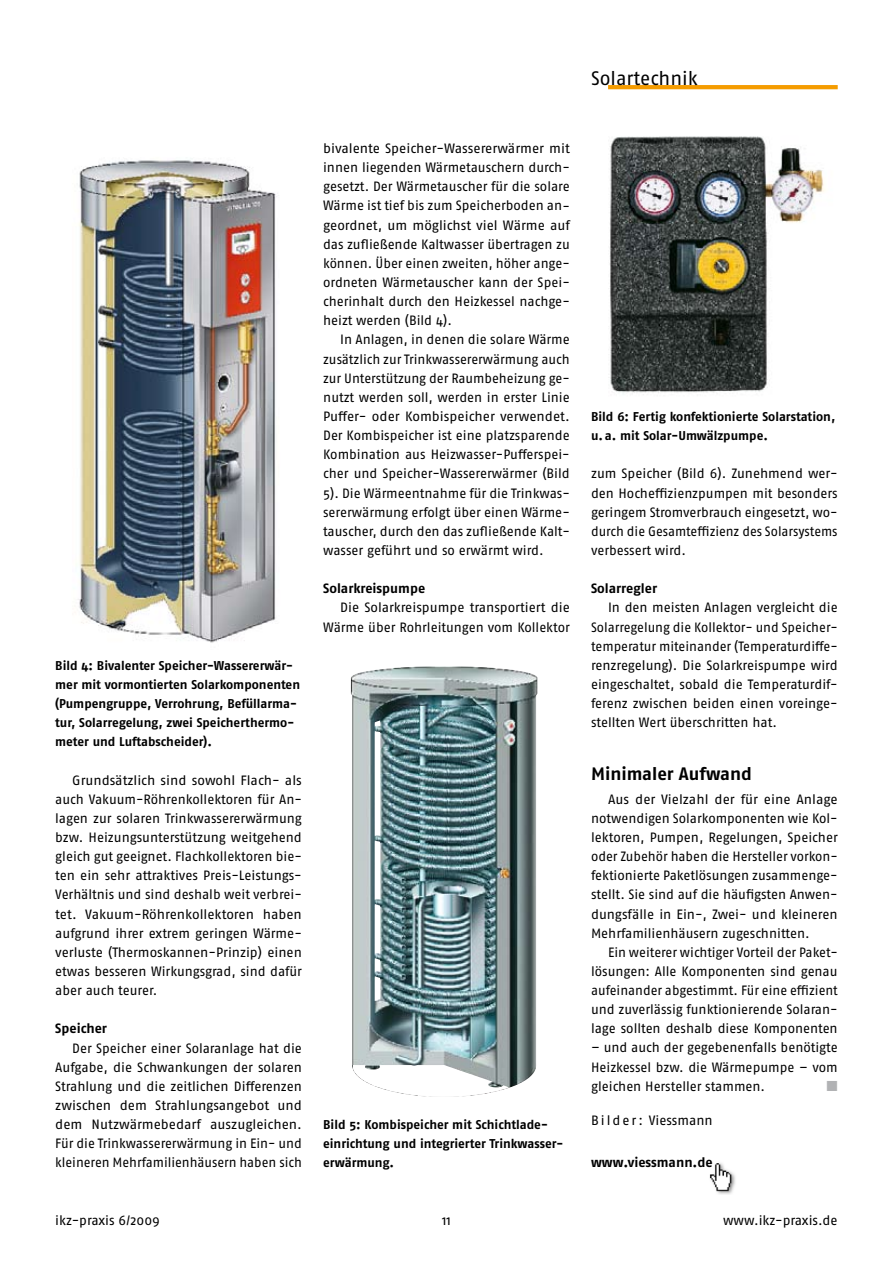
<style>
.page{position:relative;width:893px;height:1263px;background:#fff}
.page>*{position:absolute;margin:0;border:0;box-sizing:border-box;transform-origin:0 0}
.t1{font:19.5px "Fago OT";color:#000}
.t2{font:700 18px "Fago OT";letter-spacing:-.005em;color:#000}
.t3{font:13.5px/19.2px "Fago OT";letter-spacing:-.005em;color:#000;text-align:justify}
.t4{font:700 13.5px "Fago OT";color:#000}
.t5{font:13.5px "European Pi Three";color:#b1b2b4}
.t6{font:700 12.75px/19.2px "Fago OT";color:#000}
</style>
<div class="page">
<hr style="left:608px;top:85px;width:230px;height:4px;background:#f59c00">
<img style="left:78px;top:160px;width:199px;height:483px">
<img style="left:351px;top:666px;width:186px;height:431px">
<img style="left:610px;top:136px;width:215px;height:259px">
<img style="left:709px;top:1163px;width:26px;height:31px">
<h1 class="t1" style="left:591px;top:67px;width:108px">Solartechnik</h1>
<p class="t6" style="left:55px;top:656px;width:246px">Bild 4: Bivalenter Speicher-Wassererwär&shy;mer mit vormontierten Solarkomponenten (Pumpengruppe, Verrohrung, Befüllarma&shy;tur, Solarregelung, zwei Speicherthermo&shy;meter und Luftabscheider).</p>
<p class="t3" style="left:55px;top:770px;width:248px;text-indent:17px">Grundsätzlich sind sowohl Flach- als auch Vakuum-Röhrenkollektoren für An&shy;lagen zur solaren Trinkwassererwärmung bzw. Heizungsunterstützung weitgehend gleich gut geeignet. Flachkollektoren bie&shy;ten ein sehr attraktives Preis-Leistungs-Verhältnis und sind deshalb weit verbrei&shy;tet. Vakuum-Röhrenkollektoren haben aufgrund ihrer extrem geringen Wärme&shy;verluste (Thermoskannen-Prinzip) einen etwas besseren Wirkungsgrad, sind dafür aber auch teurer.</p>
<p class="t4" style="left:55px;top:1020px;width:53px">Speicher</p>
<p class="t3" style="left:55px;top:1038px;width:248px;text-indent:17px">Der Speicher einer Solaranlage hat die Aufgabe, die Schwankungen der solaren Strahlung und die zeitlichen Differenzen zwischen dem Strahlungsangebot und dem Nutzwärmebedarf auszugleichen.<br>Für die Trinkwassererwärmung in Ein- und kleineren Mehrfamilienhäusern haben sich</p>
<p class="t3" style="left:323px;top:139px;width:248px">bivalente Speicher-Wassererwärmer mit innen liegenden Wärmetauschern durch&shy;gesetzt. Der Wärmetauscher für die solare Wärme ist tief bis zum Speicherboden an&shy;geordnet, um möglichst viel Wärme auf das zufließende Kaltwasser übertragen zu können. Über einen zweiten, höher ange&shy;ordneten Wärmetauscher kann der Spei&shy;cherinhalt durch den Heizkessel nachge&shy;heizt werden (Bild 4).</p>
<p class="t3" style="left:323px;top:330px;width:248px;text-indent:17px">In Anlagen, in denen die solare Wärme zusätzlich zur Trinkwassererwärmung auch zur Unterstützung der Raumbeheizung ge&shy;nutzt werden soll, werden in erster Linie Puffer- oder Kombispeicher verwendet.<br>Der Kombispeicher ist eine platzsparende Kombination aus Heizwasser-Pufferspei&shy;cher und Speicher-Wassererwärmer (Bild 5). Die Wärmeentnahme für die Trinkwas&shy;sererwärmung erfolgt über einen Wärme&shy;tauscher, durch den das zufließende Kalt&shy;wasser geführt und so erwärmt wird.</p>
<p class="t4" style="left:323px;top:580px;width:104px">Solarkreispumpe</p>
<p class="t3" style="left:323px;top:598px;width:248px;text-align:right">Die Solarkreispumpe transportiert die<br>Wärme über Rohrleitungen vom Kollektor</p>
<p class="t6" style="left:323px;top:1115px;width:240px">Bild 5: Kombispeicher mit Schichtlade&shy;einrichtung und integrierter Trinkwasser&shy;erwärmung.</p>
<p class="t6" style="left:591px;top:407px;width:246px">Bild 6: Fertig konfektionierte Solarstation, u.a. mit Solar-Umwälzpumpe.</p>
<p class="t3" style="left:591px;top:464px;width:248px">zum Speicher (Bild 6). Zunehmend wer&shy;den Hocheffizienzpumpen mit besonders geringem Stromverbrauch eingesetzt, wo&shy;durch die Gesamteffizienz des Solarsystems verbessert wird.</p>
<p class="t4" style="left:591px;top:580px;width:68px">Solarregler</p>
<p class="t3" style="left:591px;top:598px;width:248px;text-indent:17px">In den meisten Anlagen vergleicht die Solarregelung die Kollektor- und Speicher&shy;temperatur miteinander (Temperaturdiffe&shy;renzregelung). Die Solarkreispumpe wird eingeschaltet, sobald die Temperaturdif&shy;ferenz zwischen beiden einen voreinge&shy;stellten Wert überschritten hat.</p>
<h2 class="t2" style="left:591px;top:763px;width:162px">Minimaler Aufwand</h2>
<p class="t3" style="left:591px;top:789px;width:248px;text-indent:17px">Aus der Vielzahl der für eine Anlage notwendigen Solarkomponenten wie Kol&shy;lektoren, Pumpen, Regelungen, Speicher oder Zubehör haben die Hersteller vorkon&shy;fektionierte Paketlösungen zusammenge&shy;stellt. Sie sind auf die häufigsten Anwen&shy;dungsfälle in Ein-, Zwei- und kleineren Mehrfamilienhäusern zugeschnitten.</p>
<p class="t3" style="left:591px;top:942px;width:248px;text-indent:17px">Ein weiterer wichtiger Vorteil der Paket&shy;lösungen: Alle Komponenten sind genau aufeinander abgestimmt. Für eine effizient und zuverlässig funktionierende Solaran&shy;lage sollten deshalb diese Komponenten</p>
<p class="t3" style="left:591px;top:1038px;width:248px">– und auch der gegebenenfalls benötigte Heizkessel bzw. die Wärmepumpe – vom gleichen Hersteller stammen.</p>
<p class="t5" style="left:826px;top:1077px;width:13px">M</p>
<p class="t3" style="left:591px;top:1110px;width:123px">Bi l d e r : Viessmann</p>
<p class="t4" style="left:591px;top:1154px;width:123px">www.viessmann.de</p>
<p class="t3" style="left:55px;top:1210px;width:106px">ikz-praxis 6/2009</p>
<p class="t3" style="left:442px;top:1210px;width:10px">11</p>
<p class="t3" style="left:723px;top:1210px;width:116px">www.ikz-praxis.de</p>
</div>
